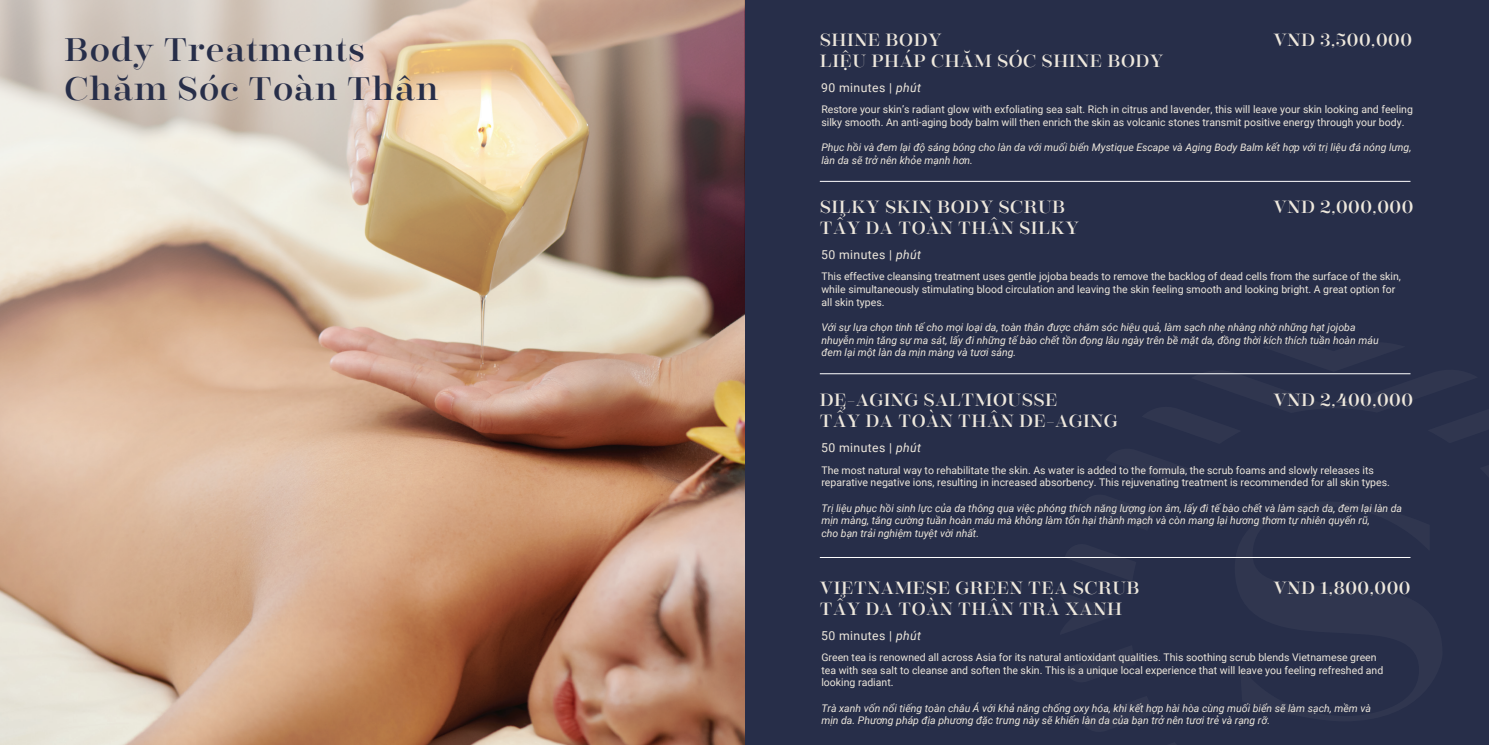
<style>
.page{position:relative;width:1489px;height:745px;background:#fff}
.page>*{position:absolute;margin:0;border:0;box-sizing:border-box;transform-origin:0 0}
.t1{font:32.38px/38.8px "Encorpada Classic";letter-spacing:.03em;color:#272e49}
.t2{font:17.5px/21px "Encorpada Classic";letter-spacing:.03em;color:#ede7dc}
.t3{font:12.25px "Roboto";letter-spacing:.03em;color:#ede7dc}
.t4{font:10.5px/12.6px "Roboto";color:#ede7dc}
.t5{font:italic 10.5px/12.6px "Roboto";color:#ede7dc}
.s1{font-style:italic}
</style>
<div class="page">
<div style="left:0;top:0;width:1488px;height:744px;background:#272e49"></div>
<svg style="left:1059px;top:373px;width:352px;height:185px"></svg>
<hr style="left:819px;top:181px;width:591px;height:1px;background:#fff">
<hr style="left:819px;top:373px;width:591px;height:1px;background:#fff">
<hr style="left:819px;top:556px;width:591px;height:1px;background:#fff">
<img style="left:0;top:729px;width:744px;height:15px">
<img style="left:0;top:0;width:744px;height:729px">
<h1 class="t1" style="left:64px;top:28px;width:375px">Body Treatments<br>Chăm Sóc Toàn Thân</h1>
<h2 class="t2" style="left:1273px;top:28px;width:140px">VND 3,500,000</h2>
<h2 class="t2" style="left:819px;top:28px;width:345px">SHINE BODY<br>LIỆU PHÁP CHĂM SÓC SHINE BODY</h2>
<p class="t4" style="left:821px;top:103px;width:593px">Restore your skin’s radiant glow with exfoliating sea salt. Rich in citrus and lavender, this will leave your skin looking and feeling silky smooth. An anti-aging body balm will then enrich the skin as volcanic stones transmit positive energy through your body.</p>
<p class="t5" style="left:821px;top:141px;width:591px">Phục hồi và đem lại độ sáng bóng cho làn da với muối biển Mystique Escape và Aging Body Balm kết hợp với trị liệu đá nóng lưng, làn da sẽ trở nên khỏe mạnh hơn.</p>
<h2 class="t2" style="left:1273px;top:195px;width:142px">VND 2,000,000</h2>
<p class="t3" style="left:821px;top:246px;width:101px">50 minutes | <span class="s1">phút</span></p>
<p class="t3" style="left:821px;top:79px;width:101px">90 minutes | <span class="s1">phút</span></p>
<h2 class="t2" style="left:819px;top:195px;width:261px">SILKY SKIN BODY SCRUB<br>TẨY DA TOÀN THÂN SILKY</h2>
<p class="t4" style="left:821px;top:270px;width:581px">This effective cleansing treatment uses gentle jojoba beads to remove the backlog of dead cells from the surface of the skin, while simultaneously stimulating blood circulation and leaving the skin feeling smooth and looking bright. A great option for all skin types.</p>
<p class="t5" style="left:821px;top:320px;width:558px">Với sự lựa chọn tinh tế cho mọi loại da, toàn thân được chăm sóc hiệu quả, làm sạch nhẹ nhàng nhờ những hạt jojoba nhuyễn mịn tăng sự ma sát, lấy đi những tế bào chết tồn đọng lâu ngày trên bề mặt da, đồng thời kích thích tuần hoàn máu đem lại một làn da mịn màng và tươi sáng.</p>
<h2 class="t2" style="left:1273px;top:388px;width:141px">VND 2,400,000</h2>
<p class="t3" style="left:821px;top:439px;width:101px">50 minutes | <span class="s1">phút</span></p>
<h2 class="t2" style="left:819px;top:388px;width:299px">DE-AGING SALTMOUSSE<br>TẨY DA TOÀN THÂN DE-AGING</h2>
<p class="t4" style="left:821px;top:463px;width:570px">The most natural way to rehabilitate the skin. As water is added to the formula, the scrub foams and slowly releases its reparative negative ions, resulting in increased absorbency. This rejuvenating treatment is recommended for all skin types.</p>
<p class="t5" style="left:821px;top:501px;width:582px">Trị liệu phục hồi sinh lực của da thông qua việc phóng thích năng lượng ion âm, lấy đi tế bào chết và làm sạch da, đem lại làn da mịn màng, tăng cường tuần hoàn máu mà không làm tổn hại thành mạch và còn mang lại hương thơm tự nhiên quyến rũ,<br>cho bạn trải nghiệm tuyệt vời nhất.</p>
<h2 class="t2" style="left:819px;top:575px;width:321px">VIETNAMESE GREEN TEA SCRUB<br>TẨY DA TOÀN THÂN TRÀ XANH</h2>
<p class="t4" style="left:821px;top:650px;width:563px">Green tea is renowned all across Asia for its natural antioxidant qualities. This soothing scrub blends Vietnamese green tea with sea salt to cleanse and soften the skin. This is a unique local experience that will leave you feeling refreshed and looking radiant.</p>
<p class="t5" style="left:821px;top:700px;width:551px">Trà xanh vốn nổi tiếng toàn châu Á với khả năng chống oxy hóa, khi kết hợp hài hòa cùng muối biển sẽ làm sạch, mềm và mịn da. Phương pháp địa phương đặc trưng này sẽ khiến làn da của bạn trở nên tươi trẻ và rạng rỡ.</p>
<h2 class="t2" style="left:1273px;top:575px;width:139px">VND 1,800,000</h2>
<p class="t3" style="left:821px;top:626px;width:101px">50 minutes | <span class="s1">phút</span></p>
</div>
